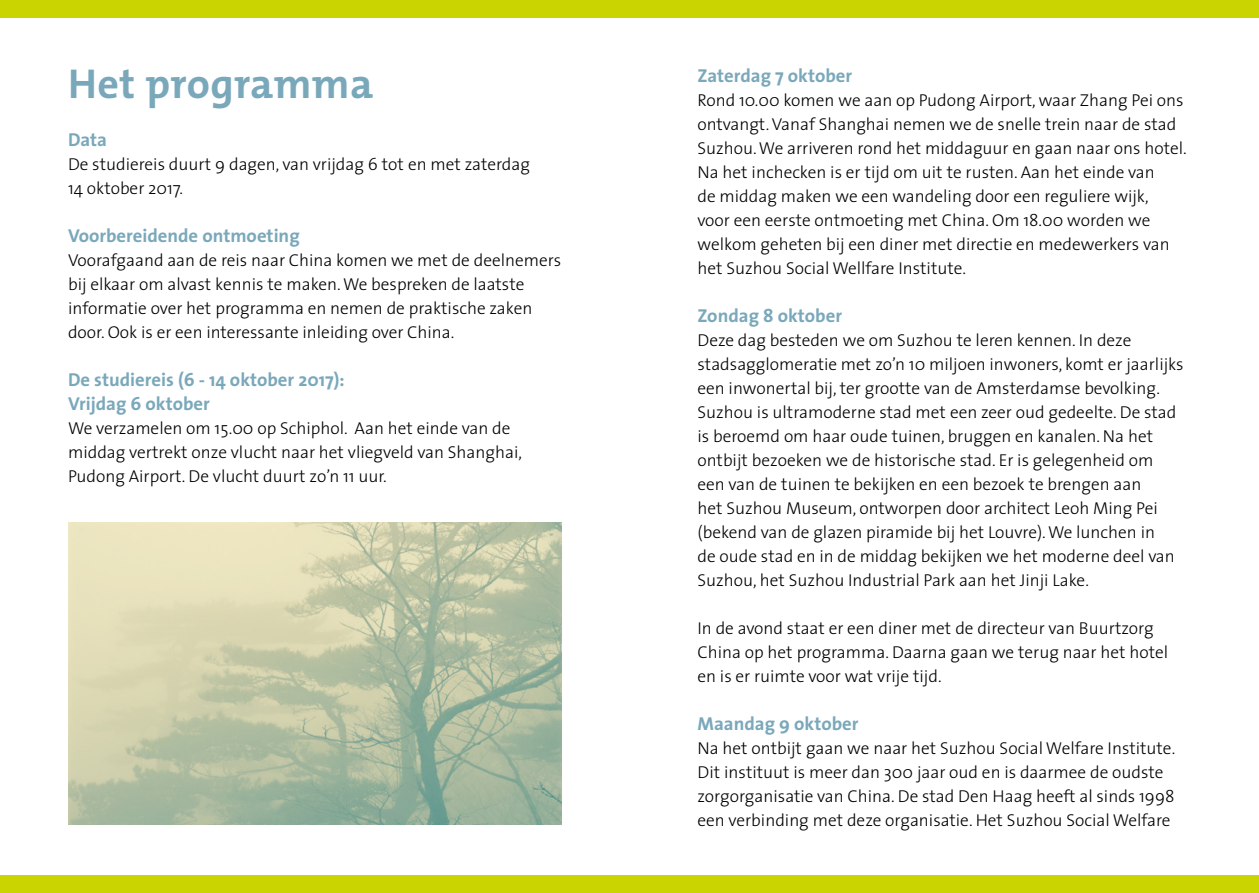
<style>
.page{position:relative;width:1259px;height:893px;background:#fff}
.page>*{position:absolute;margin:0;border:0;box-sizing:border-box;transform-origin:0 0}
.t1{font:700 42px "The Mix";letter-spacing:.01em;color:#7aa8bb}
.t2{font:700 18.75px/24px "The Sans";color:#7aa8bb}
.t3{font:300 17.25px/24px "The Sans";color:#000}
</style>
<div class="page">
<img style="left:68px;top:522px;width:493px;height:303px">
<div style="left:0;top:0;width:1259px;height:17px;background:#cad400"></div>
<div style="left:0;top:876px;width:1259px;height:17px;background:#cad400"></div>
<h1 class="t1" style="left:68px;top:49px;width:307px">Het programma</h1>
<p class="t2" style="left:68px;top:128px;width:41px">Data</p>
<p class="t3" style="left:68px;top:152px;width:463px">De studiereis duurt 9 dagen, van vrijdag 6 tot en met zaterdag<br>14 oktober 2017.</p>
<p class="t2" style="left:68px;top:224px;width:233px">Voorbereidende ontmoeting</p>
<p class="t3" style="left:68px;top:248px;width:495px">Voorafgaand aan de reis naar China komen we met de deelnemers bij elkaar om alvast kennis te maken. We bespreken de laatste informatie over het programma en nemen de praktische zaken door. Ook is er een interessante inleiding over China.</p>
<p class="t2" style="left:68px;top:368px;width:278px">De studiereis (6 - 14 oktober 2017):<br>Vrijdag 6 oktober</p>
<p class="t3" style="left:68px;top:416px;width:455px">We verzamelen om 15.00 op Schiphol. Aan het einde van de middag vertrekt onze vlucht naar het vliegveld van Shanghai,<br>Pudong Airport. De vlucht duurt zo’n 11 uur.</p>
<p class="t2" style="left:697px;top:63px;width:156px">Zaterdag 7 oktober</p>
<p class="t3" style="left:697px;top:87px;width:491px">Rond 10.00 komen we aan op Pudong Airport, waar Zhang Pei ons ontvangt. Vanaf Shanghai nemen we de snelle trein naar de stad Suzhou. We arriveren rond het middaguur en gaan naar ons hotel.<br>Na het inchecken is er tijd om uit te rusten. Aan het einde van<br>de middag maken we een wandeling door een reguliere wijk,<br>voor een eerste ontmoeting met China. Om 18.00 worden we welkom geheten bij een diner met directie en medewerkers van het Suzhou Social Wellfare Institute.</p>
<p class="t2" style="left:697px;top:303px;width:146px">Zondag 8 oktober</p>
<p class="t3" style="left:697px;top:327px;width:487px">Deze dag besteden we om Suzhou te leren kennen. In deze stadsagglomeratie met zo’n 10 miljoen inwoners, komt er jaarlijks een inwonertal bij, ter grootte van de Amsterdamse bevolking.<br>Suzhou is ultramoderne stad met een zeer oud gedeelte. De stad is beroemd om haar oude tuinen, bruggen en kanalen. Na het ontbijt bezoeken we de historische stad. Er is gelegenheid om een van de tuinen te bekijken en een bezoek te brengen aan<br>het Suzhou Museum, ontworpen door architect Leoh Ming Pei (bekend van de glazen piramide bij het Louvre). We lunchen in<br>de oude stad en in de middag bekijken we het moderne deel van Suzhou, het Suzhou Industrial Park aan het Jinji Lake.</p>
<p class="t3" style="left:697px;top:615px;width:472px">In de avond staat er een diner met de directeur van Buurtzorg<br>China op het programma. Daarna gaan we terug naar het hotel en is er ruimte voor wat vrije tijd.</p>
<p class="t2" style="left:697px;top:711px;width:162px">Maandag 9 oktober</p>
<p class="t3" style="left:697px;top:735px;width:479px">Na het ontbijt gaan we naar het Suzhou Social Welfare Institute.<br>Dit instituut is meer dan 300 jaar oud en is daarmee de oudste zorgorganisatie van China. De stad Den Haag heeft al sinds 1998 een verbinding met deze organisatie. Het Suzhou Social Welfare</p>
</div>
